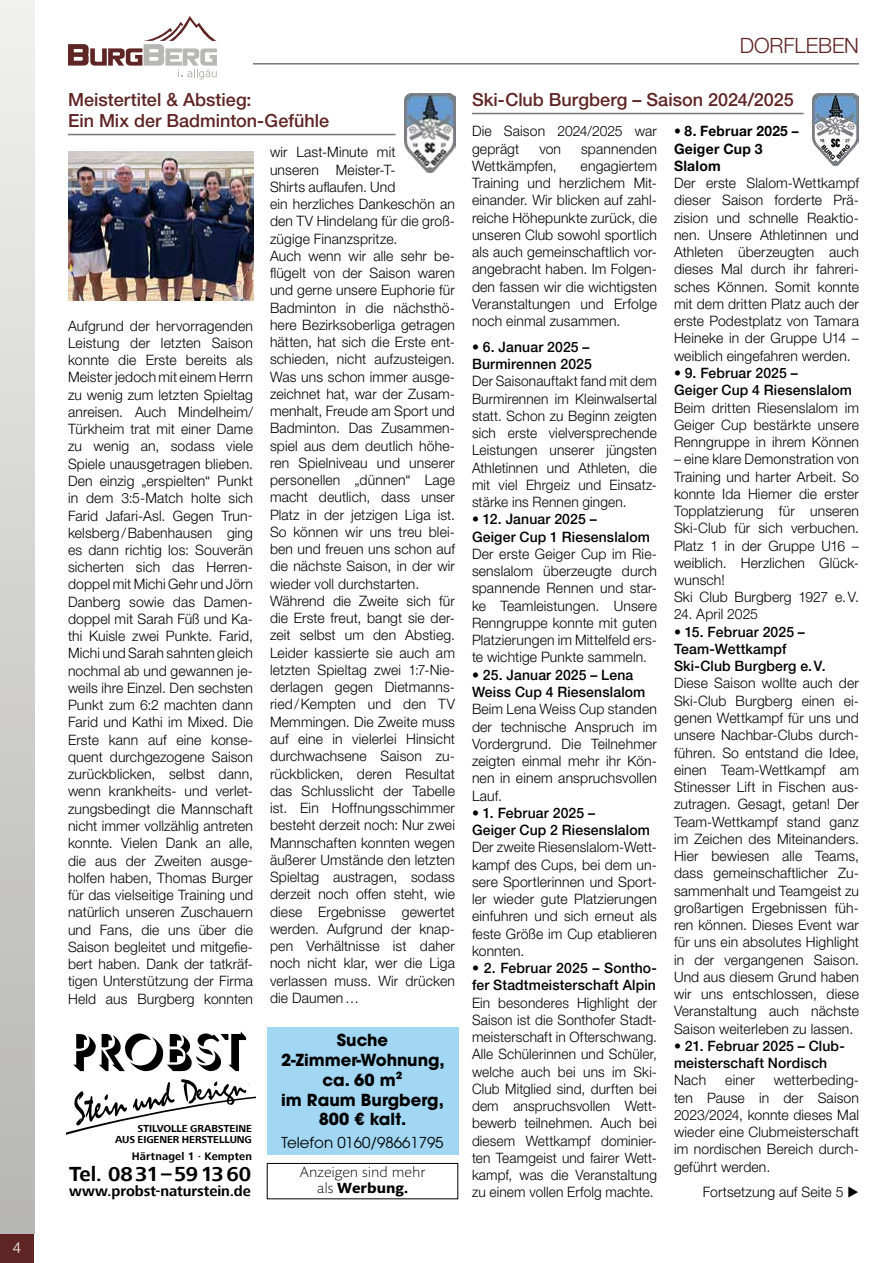
<style>
.page{position:relative;width:893px;height:1263px;background:#fff}
.page>*{position:absolute;margin:0;border:0;box-sizing:border-box;transform-origin:0 0}
.t1{font:700 21px "Frutiger Next Com";letter-spacing:-.005em;color:#000}
.t2{font:300 21px "Helvetica Neue LT Pro";letter-spacing:-.005em;color:#5f2424}
.t3{font:500 18px/21px "Helvetica Neue LT Pro";color:#5f2424}
.t4{font:700 16.5px/19.8px "ITC Avant Garde Pro";color:#000;text-align:center}
.t5{font:300 15px/16.5px "Mundo Sans Pro";color:#000;text-align:center;scale:1.05 1}
.t6{font:700 15px "Frutiger Next Com";letter-spacing:-.005em;color:#000}
.t7{font:15px "ITC Avant Garde Pro";color:#000}
.t8{font:300 15px "Helvetica Neue LT Pro";color:#fff}
.t9{font:300 14.25px/17.2px "Helvetica Neue LT Pro";letter-spacing:.01em;color:#000;text-align:justify}
.t10{font:300 14.25px/17.2px "Helvetica Neue LT Pro";letter-spacing:.01em;color:#000;text-align:justify;scale:.96 1}
.t11{font:500 14.25px/17.2px "Helvetica Neue LT Pro";letter-spacing:.01em;color:#000}
.t12{font:700 14.25px/17.2px "Helvetica Neue LT Pro";letter-spacing:.02em;color:#000;scale:.96 1}
.t13{font:700 11.25px "Frutiger Next Com";letter-spacing:.015em;color:#000}
.t14{font:700 10.5px/11.6px "Frutiger Next Com";letter-spacing:-.01em;color:#000;text-align:right}
.s1{font-weight:700}
</style>
<div class="page">
<div style="left:0;top:1233px;width:34px;height:30px;background:#5f2424"></div>
<svg style="left:68px;top:16px;width:149px;height:63px"></svg>
<hr style="left:253px;top:63px;width:606px;height:2px;background:#777671">
<div style="left:0;top:0;width:34px;height:1233px;background:linear-gradient(to bottom,#f0f0ef,#b6b5b4)"></div>
<svg style="left:66px;top:1031px;width:190px;height:104px"></svg>
<div style="left:267px;top:1027px;width:191px;height:127px;background:#a2d7f3"></div>
<div style="left:267px;top:1163px;width:191px;height:36px;border:1px solid #000"></div>
<hr style="left:68px;top:134px;width:328px;height:1px;background:#777671">
<img style="left:68px;top:152px;width:185px;height:149px">
<hr style="left:472px;top:113px;width:332px;height:1px;background:#777671">
<img style="left:812px;top:94px;width:47px;height:72px">
<img style="left:404px;top:94px;width:51px;height:78px">
<p class="t8" style="left:13px;top:1239px;width:10px">4</p>
<p class="t3" style="left:68px;top:89px;width:262px">Meistertitel &amp; Abstieg:<br>Ein Mix der Badminton-Gefühle</p>
<p class="t9" style="left:68px;top:317px;width:187px">Aufgrund der hervorragenden Leistung der letzten Saison konnte die Erste bereits als Meister jedoch mit einem Herrn zu wenig zum letzten Spieltag anreisen. Auch Mindelheim/ Türkheim trat mit einer Dame zu wenig an, sodass viele Spiele unausgetragen blieben.<br>Den einzig „erspielten“ Punkt in dem 3:5-Match holte sich Farid Jafari-Asl. Gegen Trun&shy;kelsberg/Babenhausen ging es dann richtig los: Souverän sicherten sich das Herren&shy;doppel mit Michi Gehr und Jörn Danberg sowie das Damen&shy;doppel mit Sarah Füß und Ka&shy;thi Kuisle zwei Punkte. Farid, Michi und Sarah sahnten gleich nochmal ab und gewannen je&shy;weils ihre Einzel. Den sechsten Punkt zum 6:2 machten dann Farid und Kathi im Mixed. Die Erste kann auf eine konse&shy;quent durchgezogene Saison zurückblicken, selbst dann, wenn krankheits- und verlet&shy;zungsbedingt die Mannschaft nicht immer vollzählig antreten konnte. Vielen Dank an alle, die aus der Zweiten ausge&shy;holfen haben, Thomas Burger für das vielseitige Training und natürlich unseren Zuschauern und Fans, die uns über die Saison begleitet und mitgefie&shy;bert haben. Dank der tatkräf&shy;tigen Unterstützung der Firma Held aus Burgberg konnten</p>
<p class="t14" style="left:115px;top:1122px;width:138px">STILVOLLE GRABSTEINE<br>AUS EIGENER HERSTELLUNG</p>
<p class="t13" style="left:132px;top:1149px;width:122px">Härtnagel 1 · Kempten</p>
<h1 class="t1" style="left:69px;top:1162px;width:183px">Tel. 0831–591360</h1>
<p class="t6" style="left:69px;top:1182px;width:183px">www.probst-naturstein.de</p>
<p class="t9" style="left:270px;top:143px;width:186px;text-align:left">wir Last-Minute mit<br>unseren Meister-T-<br>Shirts auflaufen. Und<br>ein herzliches Dankeschön an den TV Hindelang für die groß&shy;zügige Finanzspritze.<br>Auch wenn wir alle sehr be&shy;flügelt von der Saison waren und gerne unsere Euphorie für<br>Badminton in die nächsthö&shy;here Bezirksoberliga getragen hätten, hat sich die Erste ent&shy;schieden, nicht aufzusteigen.<br>Was uns schon immer ausge&shy;zeichnet hat, war der Zusam&shy;menhalt, Freude am Sport und<br>Badminton. Das Zusammen&shy;spiel aus dem deutlich höhe&shy;ren Spielniveau und unserer personellen „dünnen“ Lage macht deutlich, dass unser<br>Platz in der jetzigen Liga ist.<br>So können wir uns treu blei&shy;ben und freuen uns schon auf die nächste Saison, in der wir wieder voll durchstarten.<br>Während die Zweite sich für die Erste freut, bangt sie der&shy;zeit selbst um den Abstieg.<br>Leider kassierte sie auch am letzten Spieltag zwei 1:7-Nie&shy;derlagen gegen Dietmanns&shy;ried/Kempten und den TV<br>Memmingen. Die Zweite muss auf eine in vielerlei Hinsicht durchwachsene Saison zu&shy;rückblicken, deren Resultat das Schlusslicht der Tabelle ist. Ein Hoffnungsschimmer besteht derzeit noch: Nur zwei<br>Mannschaften konnten wegen äußerer Umstände den letzten<br>Spieltag austragen, sodass derzeit noch offen steht, wie diese Ergebnisse gewertet werden. Aufgrund der knap&shy;pen Verhältnisse ist daher noch nicht klar, wer die Liga verlassen muss. Wir drücken die Daumen…</p>
<p class="t4" style="left:281px;top:1030px;width:165px">Suche<br>2-Zimmer-Wohnung, ca. 60 m²<br>im Raum Burgberg,<br>800 € kalt.</p>
<p class="t7" style="left:281px;top:1133px;width:164px">Telefon 0160/98661795</p>
<p class="t5" style="left:300px;top:1163px;width:121px">Anzeigen sind mehr als <span class="s1">Werbung.</span></p>
<h1 class="t2" style="left:740px;top:33px;width:121px">DORFLEBEN</h1>
<p class="t3" style="left:472px;top:89px;width:323px">Ski-Club Burgberg – Saison 2024/2025</p>
<p class="t9" style="left:472px;top:122px;width:186px">Die Saison 2024/2025 war geprägt</p>
<p class="t12" style="left:674px;top:122px;width:131px">• 8. Februar 2025 –<br>Geiger Cup 3<br>Slalom</p>
<p class="t9" style="left:674px;top:174px;width:186px">Der erste Slalom-Wettkampf dieser Saison forderte Prä&shy;zision und schnelle Reaktio&shy;nen. Unsere Athletinnen und Athleten überzeugten auch dieses Mal durch ihr fahreri&shy;sches Können. Somit konnte mit dem dritten Platz auch der erste Podestplatz von Tamara Heineke in der Gruppe U14 – weiblich eingefahren werden.</p>
<p class="t11" style="left:674px;top:364px;width:179px">• 9. Februar 2025 –<br>Geiger Cup 4 Riesenslalom</p>
<p class="t9" style="left:674px;top:398px;width:186px">Beim dritten Riesenslalom im Geiger Cup bestärkte unsere Renngruppe in ihrem Können</p>
<p class="t9" style="left:674px;top:450px;width:186px;text-align:left">– eine klare Demonstration von<br>Training und harter Arbeit. So konnte Ida Hiemer die erster<br>Topplatzierung für unseren<br>Ski-Club für sich verbuchen.<br>Platz 1 in der Gruppe U16 – weiblich. Herzlichen Glück&shy;wunsch!<br>Ski Club Burgberg 1927 e.V.</p>
<p class="t9" style="left:674px;top:605px;width:85px">24. April 2025</p>
<p class="t11" style="left:674px;top:623px;width:153px">• 15. Februar 2025 –<br>Team-Wettkampf<br>Ski-Club Burgberg e.V.</p>
<p class="t9" style="left:674px;top:674px;width:186px">Diese Saison wollte auch der Ski-Club Burgberg einen ei&shy;genen Wettkampf für uns und unsere Nachbar-Clubs durch&shy;führen. So entstand die Idee, einen Team-Wettkampf am Stinesser Lift in Fischen aus&shy;zutragen. Gesagt, getan! Der Team-Wettkampf stand ganz im Zeichen des Miteinanders.<br>Hier bewiesen alle Teams, dass gemeinschaftlicher Zu&shy;sammenhalt und Teamgeist zu großartigen Ergebnissen füh&shy;ren können. Dieses Event war für uns ein absolutes Highlight in der vergangenen Saison.<br>Und aus diesem Grund haben wir uns entschlossen, diese Veranstaltung auch nächste Saison weiterleben zu lassen.</p>
<p class="t11" style="left:674px;top:1037px;width:172px">• 21. Februar 2025 – Club&shy;meisterschaft Nordisch</p>
<p class="t9" style="left:674px;top:1071px;width:34px">Nach</p>
<p class="t9" style="left:725px;top:1071px;width:31px">einer</p>
<p class="t9" style="left:539px;top:140px;width:23px">von</p>
<p class="t9" style="left:581px;top:140px;width:77px">spannenden</p>
<p class="t9" style="left:472px;top:157px;width:86px">Wettkämpfen,</p>
<p class="t9" style="left:472px;top:157px;width:186px;text-indent:109px">engagiertem Training und herzlichem Mit&shy;einander. Wir blicken auf zahl&shy;reiche Höhepunkte zurück, die unseren Club sowohl sportlich als auch gemeinschaftlich vor&shy;angebracht haben. Im Folgen&shy;den fassen wir die wichtigsten Veranstaltungen und Erfolge noch einmal zusammen.</p>
<p class="t11" style="left:472px;top:338px;width:121px">• 6. Januar 2025 –<br>Burmirennen 2025</p>
<p class="t10" style="left:472px;top:372px;width:194px">Der Saisonauftakt fand mit dem Burmirennen im Kleinwalsertal statt. Schon zu Beginn zeigten sich erste vielversprechende Leistungen unserer jüngsten Athletinnen und Athleten, die mit viel Ehrgeiz und Einsatz&shy;stärke ins Rennen gingen.</p>
<p class="t11" style="left:472px;top:511px;width:179px">• 12. Januar 2025 –<br>Geiger Cup 1 Riesenslalom</p>
<p class="t9" style="left:472px;top:545px;width:186px">Der erste Geiger Cup im Rie&shy;senslalom überzeugte durch spannende Rennen und star&shy;ke Teamleistungen. Unsere Renngruppe konnte mit guten Platzierungen im Mittelfeld ers&shy;te wichtige Punkte sammeln.</p>
<p class="t11" style="left:472px;top:666px;width:175px">• 25. Januar 2025 – Lena<br>Weiss Cup 4 Riesenslalom</p>
<p class="t9" style="left:472px;top:700px;width:186px">Beim Lena Weiss Cup standen der technische Anspruch im Vordergrund. Die Teilnehmer zeigten einmal mehr ihr Kön&shy;nen in einem anspruchsvollen Lauf.</p>
<p class="t11" style="left:472px;top:804px;width:179px">• 1. Februar 2025 –<br>Geiger Cup 2 Riesenslalom</p>
<p class="t9" style="left:472px;top:838px;width:186px">Der zweite Riesenslalom-Wett&shy;kampf des Cups, bei dem un&shy;sere Sportlerinnen und Sport&shy;ler wieder gute Platzierungen einfuhren und sich erneut als feste Größe im Cup etablieren konnten.</p>
<p class="t11" style="left:472px;top:959px;width:186px">• 2. Februar 2025 – Sontho&shy;fer Stadtmeisterschaft Alpin</p>
<p class="t10" style="left:472px;top:993px;width:194px">Ein besonderes Highlight der Saison ist die Sonthofer Stadt&shy;meisterschaft in Ofterschwang.<br>Alle Schülerinnen und Schüler, welche auch bei uns im Ski-Club Mitglied sind, durften bei dem anspruchsvollen Wett&shy;bewerb teilnehmen. Auch bei diesem Wettkampf dominier&shy;ten Teamgeist und fairer Wett&shy;kampf, was die Veranstaltung zu einem vollen Erfolg machte.</p>
<p class="t9" style="left:674px;top:1071px;width:186px;text-indent:100px">wetterbeding&shy;ten Pause in der Saison 2023/2024, konnte dieses Mal wieder eine Clubmeisterschaft im nordischen Bereich durch&shy;geführt werden.</p>
<p class="t9" style="left:703px;top:1183px;width:158px">Fortsetzung auf Seite 5 ▶</p>
</div>
